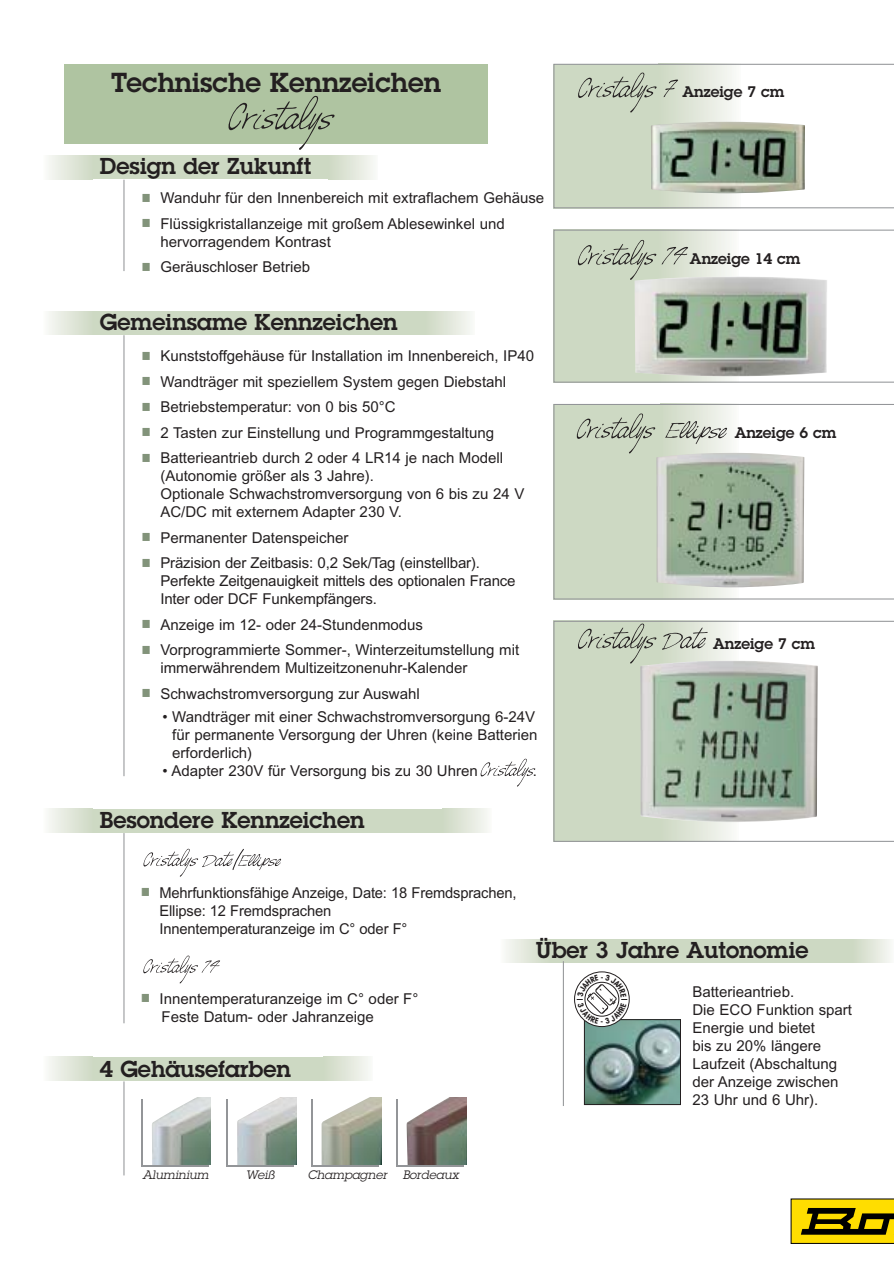
<style>
.page{position:relative;width:894px;height:1263px;background:#fff}
.page>*{position:absolute;margin:0;border:0;box-sizing:border-box;transform-origin:0 0}
.t1{font:600 26.85px "Lubalin Graph";color:#231f20}
.t2{font:600 22.5px "Lubalin Graph";color:#231f20}
.t3{font:15px/18px "Arial";color:#231f20}
.t4{font:600 15px "Lubalin Graph";color:#231f20}
.t5{font:italic 12px "Lubalin Graph";color:#231f20}
.t6{font:700 condensed 7.95px "Avant Garde";color:#231f20}
.s1{font-family:"Lubalin Graph";font-size:22.5px;color:#82937a}
</style>
<div class="page">
<div style="left:141px;top:1099px;width:68px;height:68px;background:#939598"></div>
<div style="left:226px;top:1099px;width:68px;height:68px;background:#939598"></div>
<div style="left:311px;top:1099px;width:68px;height:68px;background:#939598"></div>
<div style="left:396px;top:1099px;width:68px;height:68px;background:#939598"></div>
<div style="left:86px;top:1057px;width:246px;height:23px;background:#cdd9c3"></div>
<div style="left:324px;top:1057px;width:49px;height:23px;background:linear-gradient(to right,#ced8c3,#f9f9f7)"></div>
<div style="left:43px;top:1057px;width:49px;height:23px;background:linear-gradient(to right,#fafbf9,#cfd9c4)"></div>
<div style="left:143px;top:1097px;width:68px;height:68px;background:#fff"></div>
<img style="left:152px;top:1097px;width:59px;height:68px">
<div style="left:228px;top:1097px;width:68px;height:68px;background:#fff"></div>
<img style="left:237px;top:1097px;width:59px;height:68px">
<div style="left:313px;top:1097px;width:68px;height:68px;background:#fff"></div>
<img style="left:322px;top:1097px;width:59px;height:68px">
<div style="left:398px;top:1097px;width:68px;height:68px;background:#fff"></div>
<img style="left:407px;top:1097px;width:59px;height:68px">
<img style="left:586px;top:1021px;width:93px;height:82px">
<div style="left:584px;top:1019px;width:97px;height:86px;border:1px solid #231f20"></div>
<div style="left:86px;top:156px;width:245px;height:23px;background:#cdd9c3"></div>
<div style="left:329px;top:156px;width:49px;height:23px;background:linear-gradient(to right,#ced8c3,#f9faf7)"></div>
<div style="left:43px;top:156px;width:49px;height:23px;background:linear-gradient(to right,#fafbf9,#cfd9c4)"></div>
<div style="left:539px;top:939px;width:330px;height:24px;background:#cdd9c3"></div>
<div style="left:853px;top:939px;width:40px;height:24px;background:linear-gradient(to right,#ced8c3,#f7f8f4)"></div>
<div style="left:500px;top:939px;width:49px;height:24px;background:linear-gradient(to right,#fafbf9,#cfd9c5)"></div>
<hr style="left:123px;top:180px;width:2px;height:91px;background:#939598">
<hr style="left:563px;top:961px;width:1px;height:145px;background:#939598">
<hr style="left:123px;top:1081px;width:2px;height:94px;background:#939598">
<div style="left:64px;top:64px;width:424px;height:79px;background:#afc4a1"></div>
<svg style="left:227px;top:95px;width:108px;height:55px"></svg>
<div style="left:86px;top:311px;width:341px;height:24px;background:#cdd9c3"></div>
<div style="left:426px;top:311px;width:49px;height:24px;background:linear-gradient(to right,#ced8c3,#f9f9f7)"></div>
<div style="left:43px;top:311px;width:49px;height:24px;background:linear-gradient(to right,#fafbf9,#cfd9c4)"></div>
<div style="left:86px;top:809px;width:358px;height:23px;background:#cdd9c3"></div>
<div style="left:442px;top:809px;width:50px;height:23px;background:linear-gradient(to right,#cdd8c2,#f9f9f6)"></div>
<div style="left:43px;top:809px;width:49px;height:23px;background:linear-gradient(to right,#fafbf9,#cfd9c4)"></div>
<svg style="left:791px;top:1199px;width:103px;height:45px;background:#a89100"></svg>
<svg style="left:143px;top:955px;width:77px;height:29px"></svg>
<hr style="left:123px;top:335px;width:2px;height:441px;background:#939598">
<hr style="left:123px;top:833px;width:2px;height:190px;background:#939598">
<svg style="left:480px;top:758px;width:55px;height:29px"></svg>
<svg style="left:143px;top:849px;width:138px;height:28px"></svg>
<svg style="left:553px;top:63px;width:341px;height:779px"></svg>
<img style="left:640px;top:661px;width:178px;height:161px">
<svg style="left:574px;top:972px;width:56px;height:55px"></svg>
<h1 class="t1" style="left:111px;top:73px;width:331px">Technische Kennzeichen</h1>
<h2 class="t2" style="left:100px;top:158px;width:213px">Design der Zukunft</h2>
<p class="t3" style="left:140px;top:190px;width:406px"><span class="s1">•</span> Wanduhr für den Innenbereich mit extraflachem Gehäuse</p>
<p class="t3" style="left:160px;top:216px;width:346px;text-indent:-21px"><span class="s1">•</span> Flüssigkristallanzeige mit großem Ablesewinkel und hervorragendem Kontrast</p>
<p class="t3" style="left:140px;top:259px;width:172px"><span class="s1">•</span> Geräuschloser Betrieb</p>
<h2 class="t2" style="left:100px;top:314px;width:299px">Gemeinsame Kennzeichen</h2>
<p class="t3" style="left:140px;top:349px;width:396px"><span class="s1">•</span> Kunststoffgehäuse für Installation im Innenbereich, IP40</p>
<p class="t3" style="left:140px;top:374px;width:368px"><span class="s1">•</span> Wandträger mit speziellem System gegen Diebstahl</p>
<p class="t3" style="left:140px;top:400px;width:258px"><span class="s1">•</span> Betriebstemperatur: von 0 bis 50°C</p>
<p class="t3" style="left:140px;top:425px;width:356px"><span class="s1">•</span> 2 Tasten zur Einstellung und Programmgestaltung</p>
<p class="t3" style="left:160px;top:451px;width:365px;text-indent:-21px"><span class="s1">•</span> Batterieantrieb durch 2 oder 4 LR14 je nach Modell (Autonomie größer als 3 Jahre).<br>Optionale Schwachstromversorgung von 6 bis zu 24 V AC/DC mit externem Adapter 230 V.</p>
<p class="t3" style="left:140px;top:530px;width:210px"><span class="s1">•</span> Permanenter Datenspeicher</p>
<p class="t3" style="left:160px;top:556px;width:357px;text-indent:-21px"><span class="s1">•</span> Präzision der Zeitbasis: 0,2 Sek/Tag (einstellbar).<br>Perfekte Zeitgenauigkeit mittels des optionalen France<br>Inter oder DCF Funkempfängers.</p>
<p class="t3" style="left:140px;top:617px;width:285px"><span class="s1">•</span> Anzeige im 12- oder 24-Stundenmodus</p>
<p class="t3" style="left:160px;top:643px;width:360px;text-indent:-21px"><span class="s1">•</span> Vorprogrammierte Sommer-, Winterzeitumstellung mit immerwährendem Multizeitzonenuhr-Kalender</p>
<p class="t3" style="left:140px;top:686px;width:282px"><span class="s1">•</span> Schwachstromversorgung zur Auswahl</p>
<p class="t3" style="left:172px;top:709px;width:367px;text-indent:-10px">• Wandträger mit einer Schwachstromversorgung 6-24V für permanente Versorgung der Uhren (keine Batterien erforderlich)</p>
<p class="t3" style="left:163px;top:763px;width:317px">• Adapter 230V für Versorgung bis zu 30 Uhren</p>
<p class="t3" style="left:533px;top:763px;width:6px">.</p>
<h2 class="t2" style="left:100px;top:812px;width:266px">Besondere Kennzeichen</h2>
<p class="t4" style="left:682px;top:87px;width:103px">Anzeige 7 cm</p>
<p class="t4" style="left:690px;top:254px;width:112px">Anzeige 14 cm</p>
<p class="t4" style="left:735px;top:428px;width:103px">Anzeige 6 cm</p>
<p class="t4" style="left:713px;top:639px;width:103px">Anzeige 7 cm</p>
<p class="t3" style="left:160px;top:885px;width:358px;text-indent:-21px"><span class="s1">•</span> Mehrfunktionsfähige Anzeige, Date: 18 Fremdsprachen,<br>Ellipse: 12 Fremdsprachen<br>Innentemperaturanzeige im C° oder F°</p>
<p class="t3" style="left:162px;top:991px;width:258px;text-indent:-23px"><span class="s1">•</span> Innentemperaturanzeige im C° oder F°<br>Feste Datum- oder Jahranzeige</p>
<h2 class="t2" style="left:100px;top:1061px;width:192px">4 Gehäusefarben</h2>
<h2 class="t2" style="left:536px;top:942px;width:274px">Über 3 Jahre Autonomie</h2>
<p class="t6" style="left:601px;top:974px;width:4px">-</p>
<p class="t3" style="left:692px;top:985px;width:161px">Batterieantrieb.<br>Die ECO Funktion spart<br>Energie und bietet<br>bis zu 20% längere<br>Laufzeit (Abschaltung der Anzeige zwischen<br>23 Uhr und 6 Uhr).</p>
<p class="t5" style="left:142px;top:1170px;width:70px">Aluminium</p>
<p class="t5" style="left:246px;top:1170px;width:32px">Weiß</p>
<p class="t5" style="left:308px;top:1170px;width:155px">Champagner Bordeaux</p>
</div>
